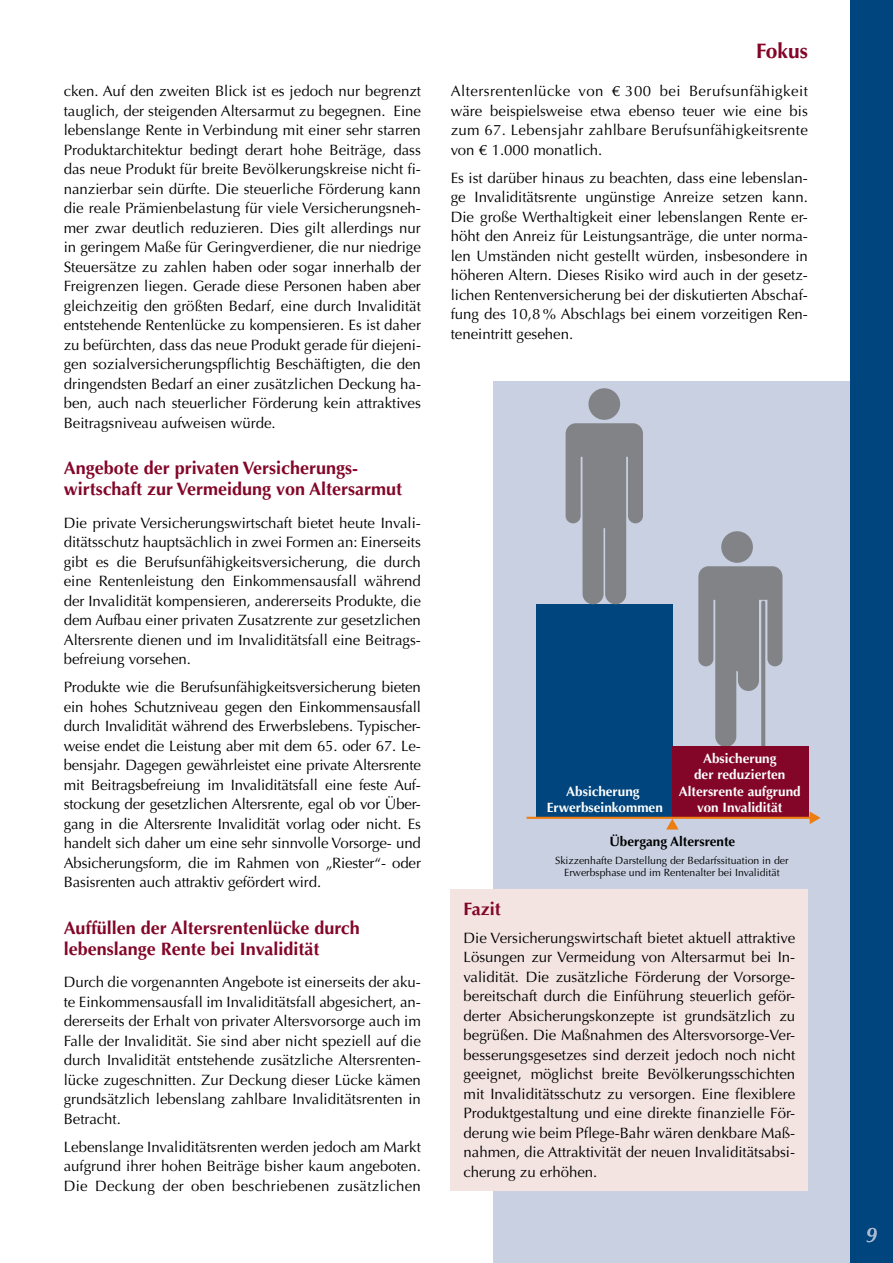
<style>
.page{position:relative;width:893px;height:1263px;background:#fff}
.page>*{position:absolute;margin:0;border:0;box-sizing:border-box;transform-origin:0 0}
.t1{font:700 21px "Optima LT";color:#830628}
.t2{font:italic 600 21px "Optima LT";color:#adbad3}
.t3{font:700 18px/21px "Optima LT";color:#830628}
.t4{font:15px/19.5px "Optima LT";color:#000;text-align:justify}
.t5{font:700 13.5px/16.5px "Optima LT";color:#fff;text-align:center}
.t6{font:700 13.5px "Optima LT";color:#000}
.t7{font:10.5px/12px "Optima LT";color:#000;text-align:center}
</style>
<div class="page">
<div style="left:493px;top:381px;width:400px;height:882px;background:#c8d0e1"></div>
<div style="left:451px;top:889px;width:357px;height:302px;background:#f3e4e2"></div>
<div style="left:850px;top:0;width:43px;height:1263px;background:#00457d"></div>
<div style="left:536px;top:604px;width:136px;height:213px;background:#00457d"></div>
<svg style="left:698px;top:566px;width:84px;height:181px"></svg>
<div style="left:721px;top:531px;width:32px;height:32px;background:#818386;border-radius:50%"></div>
<svg style="left:761px;top:601px;width:4px;height:147px"></svg>
<svg style="left:566px;top:423px;width:77px;height:181px"></svg>
<div style="left:588px;top:388px;width:32px;height:32px;background:#818386;border-radius:50%"></div>
<div style="left:672px;top:747px;width:136px;height:70px;background:#830628"></div>
<hr style="left:527px;top:817px;width:284px;height:2px;background:#ee7d11">
<svg style="left:810px;top:811px;width:11px;height:13px"></svg>
<svg style="left:666px;top:819px;width:13px;height:10px"></svg>
<p class="t4" style="left:64px;top:81px;width:359px">cken. Auf den zweiten Blick ist es jedoch nur begrenzt tauglich, der steigenden Altersarmut zu begegnen. Eine lebenslange Rente in Verbindung mit einer sehr starren Produktarchitektur bedingt derart hohe Beiträge, dass das neue Produkt für breite Bevölkerungskreise nicht fi&shy;nanzierbar sein dürfte. Die steuerliche Förderung kann die reale Prämienbelastung für viele Versicherungsneh&shy;mer zwar deutlich reduzieren. Dies gilt allerdings nur in geringem Maße für Geringverdiener, die nur niedrige Steuersätze zu zahlen haben oder sogar innerhalb der Freigrenzen liegen. Gerade diese Personen haben aber gleichzeitig den größten Bedarf, eine durch Invalidität entstehende Rentenlücke zu kompensieren. Es ist daher zu befürchten, dass das neue Produkt gerade für diejeni&shy;gen sozialversicherungspflichtig Beschäftigten, die den dringendsten Bedarf an einer zusätzlichen Deckung ha&shy;ben, auch nach steuerlicher Förderung kein attraktives Beitragsniveau aufweisen würde.</p>
<p class="t3" style="left:64px;top:458px;width:340px">Angebote der privaten Versicherungs&shy;wirtschaft zur Vermeidung von Altersarmut</p>
<p class="t4" style="left:64px;top:513px;width:359px">Die private Versicherungswirtschaft bietet heute Invali&shy;ditätsschutz hauptsächlich in zwei Formen an: Einerseits gibt es die Berufsunfähigkeitsversicherung, die durch eine Rentenleistung den Einkommensausfall während der Invalidität kompensieren, andererseits Produkte, die dem Aufbau einer privaten Zusatzrente zur gesetzlichen Altersrente dienen und im Invaliditätsfall eine Beitrags&shy;befreiung vorsehen.</p>
<p class="t4" style="left:64px;top:677px;width:359px">Produkte wie die Berufsunfähigkeitsversicherung bieten ein hohes Schutzniveau gegen den Einkommensausfall durch Invalidität während des Erwerbslebens. Typischer&shy;weise endet die Leistung aber mit dem 65. oder 67. Le&shy;bensjahr. Dagegen gewährleistet eine private Altersrente mit Beitragsbefreiung im Invaliditätsfall eine feste Auf&shy;stockung der gesetzlichen Altersrente, egal ob vor Über&shy;gang in die Altersrente Invalidität vorlag oder nicht. Es handelt sich daher um eine sehr sinnvolle Vorsorge- und Absicherungsform, die im Rahmen von „Riester“- oder Basisrenten auch attraktiv gefördert wird.</p>
<p class="t3" style="left:64px;top:917px;width:297px">Auffüllen der Altersrentenlücke durch lebenslange Rente bei Invalidität</p>
<p class="t4" style="left:64px;top:972px;width:359px">Durch die vorgenannten Angebote ist einerseits der aku&shy;te Einkommensausfall im Invaliditätsfall abgesichert, an&shy;dererseits der Erhalt von privater Altersvorsorge auch im Falle der Invalidität. Sie sind aber nicht speziell auf die durch Invalidität entstehende zusätzliche Altersrenten&shy;lücke zugeschnitten. Zur Deckung dieser Lücke kämen grundsätzlich lebenslang zahlbare Invaliditätsrenten in Betracht.</p>
<p class="t4" style="left:64px;top:1137px;width:359px">Lebenslange Invaliditätsrenten werden jedoch am Markt aufgrund ihrer hohen Beiträge bisher kaum angeboten.<br>Die Deckung der oben beschriebenen zusätzlichen</p>
<h1 class="t1" style="left:756px;top:38px;width:53px">Fokus</h1>
<p class="t4" style="left:451px;top:81px;width:359px">Altersrentenlücke von € 300 bei Berufsunfähigkeit wäre beispielsweise etwa ebenso teuer wie eine bis zum 67. Lebensjahr zahlbare Berufsunfähigkeitsrente von € 1.000 monatlich.</p>
<p class="t4" style="left:451px;top:168px;width:359px">Es ist darüber hinaus zu beachten, dass eine lebenslan&shy;ge Invaliditätsrente ungünstige Anreize setzen kann.<br>Die große Werthaltigkeit einer lebenslangen Rente er&shy;höht den Anreiz für Leistungsanträge, die unter norma&shy;len Umständen nicht gestellt würden, insbesondere in höheren Altern. Dieses Risiko wird auch in der gesetz&shy;lichen Rentenversicherung bei der diskutierten Abschaf&shy;fung des 10,8 % Abschlags bei einem vorzeitigen Ren&shy;teneintritt gesehen.</p>
<p class="t5" style="left:679px;top:750px;width:123px">Absicherung<br>der reduzierten<br>Altersrente aufgrund von Invalidität</p>
<p class="t6" style="left:609px;top:833px;width:127px">Übergang Altersrente</p>
<p class="t7" style="left:555px;top:854px;width:235px">Skizzenhafte Darstellung der Bedarfssituation in der<br>Erwerbsphase und im Rentenalter bei Invalidität</p>
<p class="t5" style="left:547px;top:783px;width:118px">Absicherung<br>Erwerbseinkommen</p>
<p class="t3" style="left:463px;top:898px;width:39px">Fazit</p>
<p class="t4" style="left:463px;top:928px;width:333px">Die Versicherungswirtschaft bietet aktuell attraktive Lösungen zur Vermeidung von Altersarmut bei In&shy;validität. Die zusätzliche Förderung der Vorsorge&shy;bereitschaft durch die Einführung steuerlich geför&shy;derter Absicherungskonzepte ist grundsätzlich zu begrüßen. Die Maßnahmen des Altersvorsorge-Ver&shy;besserungsgesetzes sind derzeit jedoch noch nicht geeignet, möglichst breite Bevölkerungsschichten mit Invaliditätsschutz zu versorgen. Eine flexiblere Produktgestaltung und eine direkte finanzielle För&shy;derung wie beim Pflege-Bahr wären denkbare Maß&shy;nahmen, die Attraktivität der neuen Invaliditätsabsi&shy;cherung zu erhöhen.</p>
<h1 class="t2" style="left:866px;top:1222px;width:12px">9</h1>
</div>
